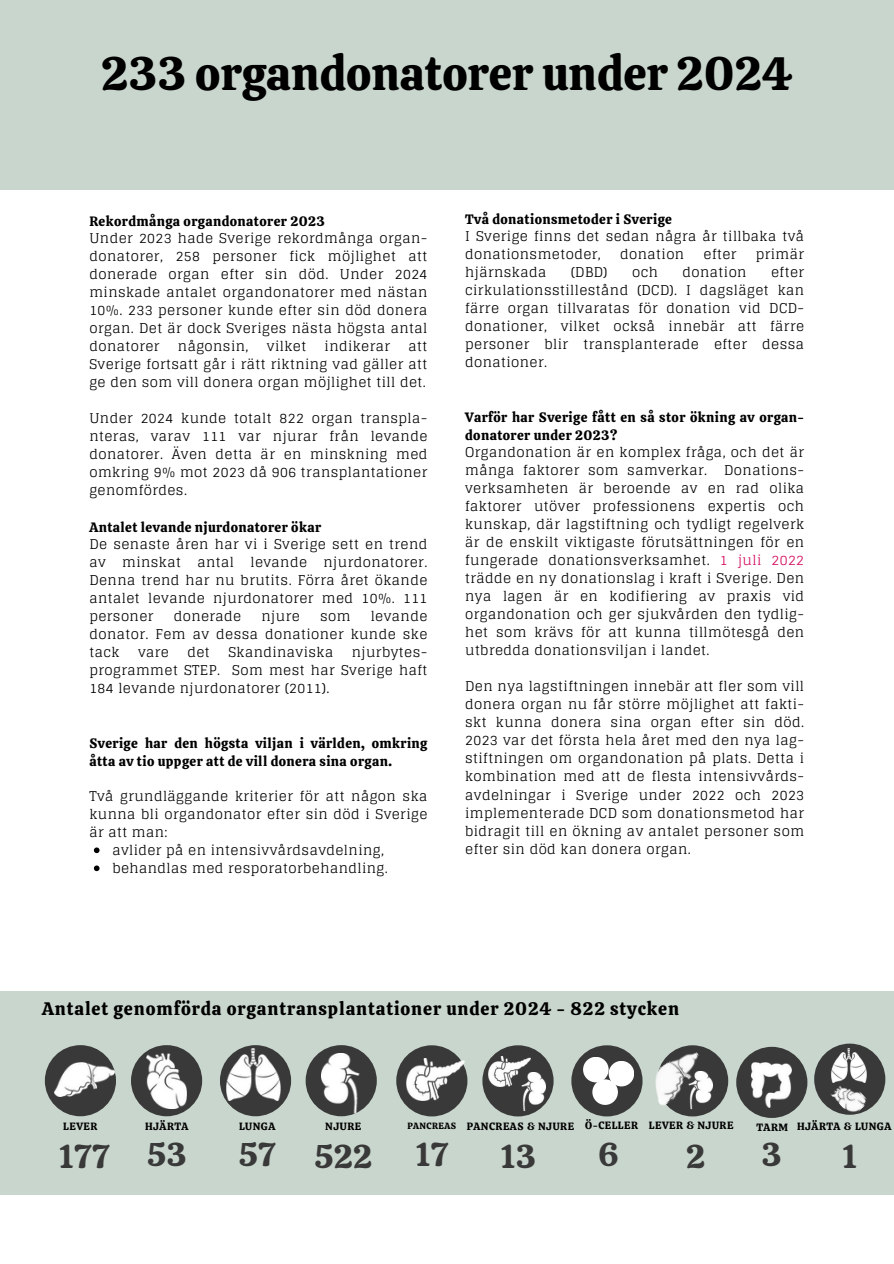
<style>
.page{position:relative;width:894px;height:1264px;background:#fff}
.page>*{position:absolute;margin:0;border:0;box-sizing:border-box;transform-origin:0 0}
.t1{font:46.5px "Calistoga";color:#000}
.t2{font:32.7px "Calistoga";color:#393939}
.t3{font:18px "Calistoga";letter-spacing:.05em;color:#000}
.t4{font:13.5px/18px "Glegoo";letter-spacing:.03em;color:#000;text-align:justify}
.t5{font:13.5px/18px "Calistoga";letter-spacing:.03em;color:#000}
.t6{font:10.5px "Calistoga";letter-spacing:.05em;color:#000}
.t7{font:9px "Calistoga";letter-spacing:.05em;color:#000}
.s1{font-family:"Calistoga"}
.s2{color:#d50d5f}
</style>
<div class="page">
<div style="left:0;top:991px;width:893px;height:203px;background:#c9d6cd"></div>
<div style="left:45px;top:1045px;width:71px;height:71px;background:#393939;border-radius:50%"></div>
<div style="left:131px;top:1045px;width:71px;height:71px;background:#393939;border-radius:50%"></div>
<div style="left:220px;top:1045px;width:71px;height:71px;background:#393939;border-radius:50%"></div>
<div style="left:305px;top:1045px;width:72px;height:71px;background:#393939;border-radius:50%"></div>
<div style="left:396px;top:1045px;width:71px;height:71px;background:#393939;border-radius:50%"></div>
<div style="left:482px;top:1045px;width:71px;height:71px;background:#393939;border-radius:50%"></div>
<div style="left:571px;top:1045px;width:71px;height:71px;background:#393939;border-radius:50%"></div>
<div style="left:657px;top:1045px;width:71px;height:71px;background:#393939;border-radius:50%"></div>
<img style="left:54px;top:1062px;width:60px;height:34px">
<img style="left:146px;top:1053px;width:41px;height:55px">
<img style="left:227px;top:1048px;width:54px;height:52px">
<img style="left:321px;top:1053px;width:44px;height:64px">
<img style="left:406px;top:1058px;width:59px;height:42px">
<img style="left:488px;top:1056px;width:42px;height:30px">
<img style="left:518px;top:1072px;width:27px;height:43px">
<div style="left:583px;top:1056px;width:25px;height:26px;background:#fff;border-radius:50%"></div>
<div style="left:608px;top:1060px;width:26px;height:26px;background:#fff;border-radius:50%"></div>
<div style="left:592px;top:1079px;width:25px;height:25px;background:#fff;border-radius:50%"></div>
<img style="left:690px;top:1079px;width:22px;height:34px">
<div style="left:736px;top:1046px;width:71px;height:71px;background:#393939;border-radius:50%"></div>
<img style="left:751px;top:1062px;width:40px;height:45px">
<div style="left:0;top:0;width:893px;height:190px;background:#c9d6cd"></div>
<svg style="left:94px;top:847px;width:5px;height:6px"></svg>
<svg style="left:94px;top:865px;width:5px;height:6px"></svg>
<img style="left:642px;top:1045px;width:69px;height:62px">
<div style="left:814px;top:1043px;width:71px;height:71px;background:#393939;border-radius:50%"></div>
<img style="left:830px;top:1078px;width:39px;height:37px">
<img style="left:831px;top:1048px;width:34px;height:34px">
<p class="t1" style="left:101px;top:43px;width:693px">233 organdonatorer under 2024</p>
<p class="t4" style="left:89px;top:212px;width:339px;text-align:left"><span class="s1">Rekordmånga organdonatorer 2023<br></span>Under 2023 hade Sverige rekordmånga organ&shy;donatorer, 258 personer fick möjlighet att donerade organ efter sin död. Under 2024 minskade antalet organdonatorer med nästan 10%. 233 personer kunde efter sin död donera organ. Det är dock Sveriges nästa högsta antal donatorer</p>
<p class="t4" style="left:178px;top:337px;width:72px">någonsin,</p>
<p class="t4" style="left:267px;top:337px;width:41px">vilket</p>
<p class="t4" style="left:324px;top:337px;width:67px">indikerar</p>
<p class="t4" style="left:89px;top:337px;width:339px;text-indent:319px">att Sverige fortsatt går i rätt riktning vad gäller att ge den som vill donera organ möjlighet till det.</p>
<h1 class="t4" style="left:89px;top:409px;width:339px">Under 2024 kunde totalt 822 organ transpla&shy;nteras, varav 111 var njurar från levande donatorer. Även detta är en minskning med omkring 9% mot 2023 då 906 transplantationer genomfördes.</h1>
<h4 class="t4" style="left:89px;top:518px;width:339px;text-align:left"><span class="s1">Antalet levande njurdonatorer ökar<br></span>De senaste åren har vi i Sverige sett en trend av minskat antal levande njurdonatorer.<br>Denna trend har nu brutits. Förra året ökande antalet levande njurdonatorer med 10%. 111 personer</h4>
<h4 class="t4" style="left:174px;top:607px;width:69px">donerade</h4>
<h4 class="t4" style="left:261px;top:607px;width:40px">njure</h4>
<h4 class="t4" style="left:320px;top:607px;width:32px">som</h4>
<h4 class="t4" style="left:89px;top:607px;width:339px;text-indent:281px">levande donator. Fem av dessa donationer kunde ske tack</h4>
<h4 class="t4" style="left:89px;top:643px;width:339px;text-indent:262px">njurbytes&shy;programmet STEP. Som mest har Sverige haft 184 levande njurdonatorer (2011).</h4>
<h4 class="t4" style="left:138px;top:643px;width:32px">vare</h4>
<h4 class="t4" style="left:187px;top:643px;width:24px">det</h4>
<h4 class="t4" style="left:228px;top:643px;width:106px">Skandinaviska</h4>
<h4 class="t5" style="left:89px;top:734px;width:339px">Sverige har den högsta viljan i världen, omkring åtta av tio uppger att de vill donera sina organ.</h4>
<h4 class="t4" style="left:89px;top:787px;width:339px">Två grundläggande kriterier för att någon ska kunna bli organdonator efter sin död i Sverige är att man:</h4>
<h4 class="t4" style="left:112px;top:841px;width:273px">avlider på en intensivvårdsavdelning,</h4>
<h4 class="t4" style="left:112px;top:859px;width:277px">behandlas med resporatorbehandling.</h4>
<h5 class="t4" style="left:465px;top:211px;width:340px;line-height:17.4px;text-align:left"><span class="s1">Två donationsmetoder i Sverige<br></span>I Sverige finns det sedan några år tillbaka två donationsmetoder,</h5>
<h5 class="t4" style="left:620px;top:245px;width:66px">donation</h5>
<h5 class="t4" style="left:703px;top:245px;width:34px">efter</h5>
<h5 class="t4" style="left:755px;top:245px;width:50px">primär</h5>
<h5 class="t4" style="left:465px;top:263px;width:83px">hjärnskada</h5>
<h5 class="t4" style="left:570px;top:263px;width:38px">(DBD)</h5>
<h5 class="t4" style="left:632px;top:263px;width:27px">och</h5>
<h5 class="t4" style="left:682px;top:263px;width:66px">donation</h5>
<h5 class="t4" style="left:465px;top:263px;width:340px;text-indent:306px">efter cirkulationsstillestånd (DCD). I dagsläget kan färre organ tillvaratas för donation vid DCD&shy;donationer, vilket också innebär att färre personer blir transplanterade efter dessa donationer.</h5>
<h5 class="t4" style="left:465px;top:409px;width:340px;text-align:left"><span class="s1">Varför har Sverige fått en så stor ökning av organ&shy;donatorer under 2023?<br></span>Organdonation är en komplex fråga, och det är många faktorer som samverkar.</h5>
<h5 class="t4" style="left:465px;top:461px;width:340px;text-indent:259px">Donations&shy;verksamheten är beroende av en rad olika faktorer utöver professionens expertis och kunskap, där lagstiftning och tydligt regelverk är de enskilt viktigaste förutsättningen för en fungerade donationsverksamhet. <span class="s2">1 juli 2022 </span>trädde en ny donationslag i kraft i Sverige. Den nya lagen är en kodifiering av praxis vid organdonation och ger sjukvården den tydlig&shy;het som krävs för att kunna tillmötesgå den utbredda donationsviljan i landet.</h5>
<h5 class="t4" style="left:465px;top:677px;width:340px">Den nya lagstiftningen innebär att fler som vill donera organ nu får större möjlighet att fakti&shy;skt kunna donera sina organ efter sin död.<br>2023 var det första hela året med den nya lag&shy;stiftningen om organdonation på plats. Detta i kombination med att de flesta intensivvårds&shy;avdelningar i Sverige under 2022 och 2023 implementerade DCD som donationsmetod har bidragit till en ökning av antalet personer som efter sin död kan donera organ.</h5>
<p class="t3" style="left:42px;top:996px;width:638px">Antalet genomförda organtransplantationer under 2024 - 822 stycken</p>
<p class="t6" style="left:63px;top:1119px;width:36px">LEVER</p>
<p class="t6" style="left:145px;top:1119px;width:45px">HJÄRTA</p>
<p class="t6" style="left:239px;top:1119px;width:38px">LUNGA</p>
<p class="t6" style="left:325px;top:1119px;width:37px">NJURE</p>
<p class="t7" style="left:407px;top:1119px;width:50px">PANCREAS</p>
<p class="t6" style="left:466px;top:1119px;width:109px">PANCREAS &amp; NJURE</p>
<p class="t6" style="left:585px;top:1118px;width:54px">Ö-CELLER</p>
<p class="t6" style="left:648px;top:1118px;width:86px">LEVER &amp; NJURE</p>
<p class="t6" style="left:756px;top:1120px;width:33px">TARM</p>
<p class="t2" style="left:761px;top:1133px;width:22px">3</p>
<h3 class="t2" style="left:59px;top:1134px;width:53px">177</h3>
<p class="t2" style="left:147px;top:1133px;width:42px">53</p>
<p class="t2" style="left:238px;top:1133px;width:39px">57</p>
<p class="t2" style="left:314px;top:1134px;width:59px">522</p>
<h4 class="t2" style="left:415px;top:1133px;width:35px">17</h4>
<h4 class="t2" style="left:500px;top:1134px;width:38px">13</h4>
<h4 class="t2" style="left:598px;top:1132px;width:22px">6</h4>
<p class="t2" style="left:686px;top:1134px;width:21px">2</p>
<h5 class="t6" style="left:796px;top:1119px;width:96px">HJÄRTA &amp; LUNGA</h5>
<h5 class="t2" style="left:841px;top:1134px;width:17px">1</h5>
</div>
